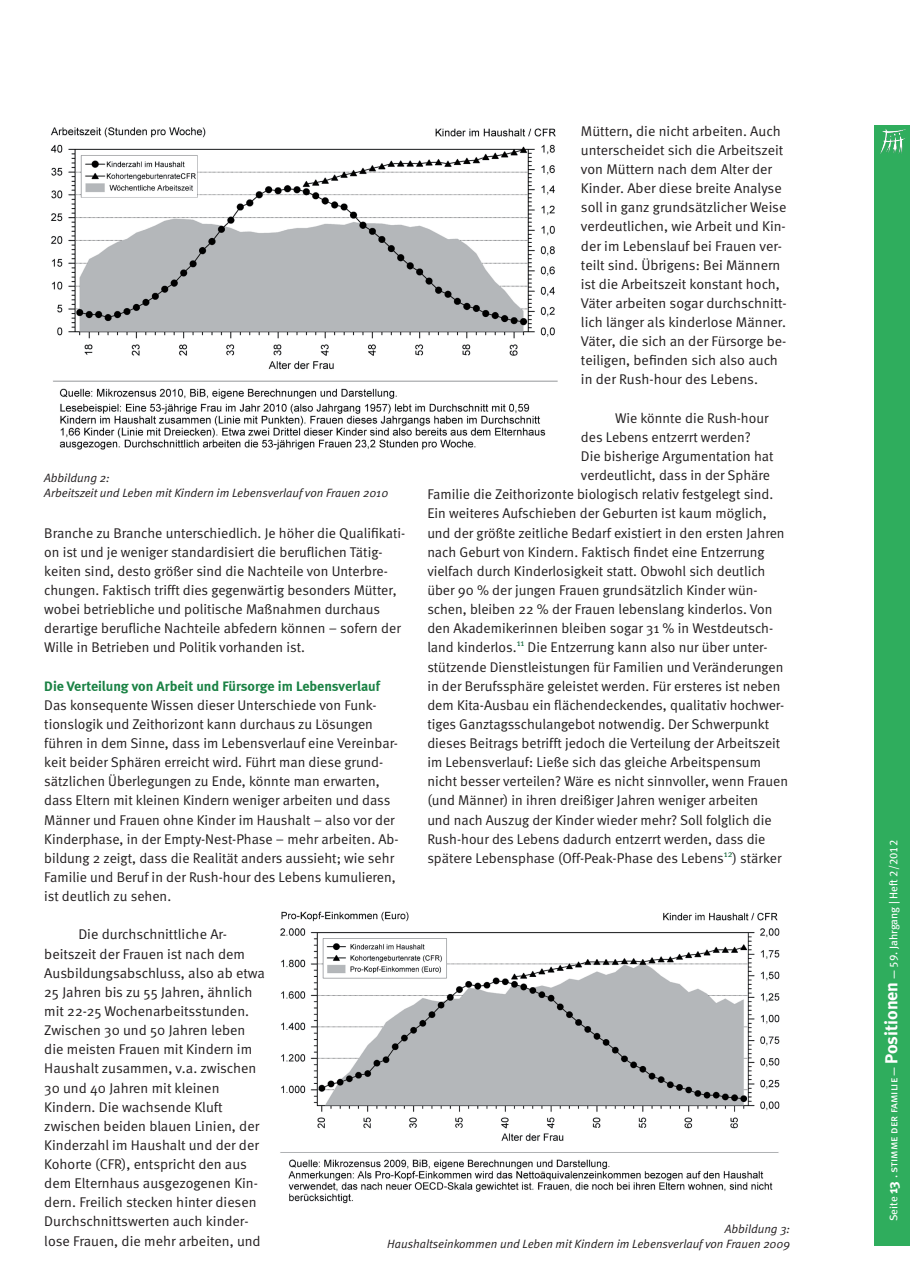
<style>
.page{position:relative;width:910px;height:1275px;background:#fff}
.page>*{position:absolute;margin:0;border:0;box-sizing:border-box;transform-origin:0 0}
.t1{font:14.1px/19.2px "Meta Normal";color:#231f20}
.t2{font:italic 12px/15px "Meta Normal";color:#231f20}
.t3{font:11.25px "Meta Book LF";color:#fff}
.s1{font-family:"Meta Bold LF";color:#1b8245}
.s2{font-family:"Meta";font-weight:700;font-size:14.1px}
.s3{font-family:"Meta Book Caps"}
.s4{font-family:"Meta";font-weight:700;font-size:18px}
</style>
<div class="page">
<img style="left:50px;top:127px;width:508px;height:323px">
<img style="left:280px;top:911px;width:500px;height:293px">
<div style="left:873px;top:125px;width:36px;height:1120px;background:#2fad5d"></div>
<img style="left:880px;top:131px;width:5px;height:22px">
<p class="t1" style="left:580px;top:121px;width:207px">Müttern, die nicht arbeiten. Auch unterscheidet sich die Arbeitszeit von Müttern nach dem Alter der Kinder. Aber diese breite Analyse soll in ganz grundsätzlicher Weise verdeutlichen, wie Arbeit und Kin&shy;der im Lebenslauf bei Frauen ver&shy;teilt sind. Übrigens: Bei Männern ist die Arbeitszeit konstant hoch, Väter arbeiten sogar durchschnitt&shy;lich länger als kinderlose Männer.<br>Väter, die sich an der Fürsorge be&shy;teiligen, befinden sich also auch in der Rush-hour des Lebens.</p>
<p class="t1" style="left:614px;top:408px;width:155px">Wie könnte die Rush-hour</p>
<p class="t1" style="left:580px;top:427px;width:171px">des Lebens entzerrt werden?</p>
<p class="t1" style="left:580px;top:446px;width:194px">Die bisherige Argumentation hat</p>
<p class="t1" style="left:580px;top:465px;width:191px">verdeutlicht, dass in der Sphäre</p>
<p class="t1" style="left:427px;top:485px;width:347px">Familie die Zeithorizonte biologisch relativ festgelegt sind.</p>
<p class="t1" style="left:427px;top:504px;width:341px">Ein weiteres Aufschieben der Geburten ist kaum möglich,</p>
<p class="t1" style="left:427px;top:523px;width:358px">und der größte zeitliche Bedarf existiert in den ersten Jahren</p>
<p class="t1" style="left:427px;top:542px;width:338px">nach Geburt von Kindern. Faktisch findet eine Entzerrung</p>
<p class="t1" style="left:427px;top:561px;width:339px">vielfach durch Kinderlosigkeit statt. Obwohl sich deutlich</p>
<p class="t1" style="left:427px;top:580px;width:331px">über 90 % der jungen Frauen grundsätzlich Kinder wün-</p>
<p class="t1" style="left:427px;top:599px;width:346px">schen, bleiben 22 % der Frauen lebenslang kinderlos. Von</p>
<p class="t1" style="left:427px;top:618px;width:347px">den Akademikerinnen bleiben sogar 31 % in Westdeutsch-</p>
<p class="t1" style="left:427px;top:638px;width:342px">land kinderlos.<sup>11</sup> Die Entzerrung kann also nur über unter-</p>
<p class="t1" style="left:427px;top:657px;width:357px">stützende Dienstleistungen für Familien und Veränderungen</p>
<p class="t1" style="left:427px;top:676px;width:354px">in der Berufssphäre geleistet werden. Für ersteres ist neben</p>
<p class="t1" style="left:427px;top:695px;width:358px">dem Kita-Ausbau ein flächendeckendes, qualitativ hochwer-</p>
<p class="t1" style="left:427px;top:714px;width:343px">tiges Ganztagsschulangebot notwendig. Der Schwerpunkt</p>
<p class="t1" style="left:427px;top:733px;width:354px">dieses Beitrags betrifft jedoch die Verteilung der Arbeitszeit</p>
<p class="t1" style="left:427px;top:752px;width:335px">im Lebensverlauf: Ließe sich das gleiche Arbeitspensum</p>
<p class="t1" style="left:427px;top:772px;width:362px">nicht besser verteilen? Wäre es nicht sinnvoller, wenn Frauen</p>
<p class="t1" style="left:427px;top:791px;width:332px">(und Männer) in ihren dreißiger Jahren weniger arbeiten</p>
<p class="t1" style="left:427px;top:810px;width:345px">und nach Auszug der Kinder wieder mehr? Soll folglich die</p>
<p class="t1" style="left:427px;top:829px;width:339px">Rush-hour des Lebens dadurch entzerrt werden, dass die</p>
<p class="t1" style="left:427px;top:848px;width:355px">spätere Lebensphase (Off-Peak-Phase des Lebens<sup>12</sup>) stärker</p>
<p class="t2" style="left:44px;top:470px;width:345px">Abbildung 2:<br>Arbeitszeit und Leben mit Kindern im Lebensverlauf von Frauen 2010</p>
<p class="t1" style="left:44px;top:523px;width:362px">Branche zu Branche unterschiedlich. Je höher die Qualifikati&shy;on ist und je weniger standardisiert die beruflichen Tätig&shy;keiten sind, desto größer sind die Nachteile von Unterbre&shy;chungen. Faktisch trifft dies gegenwärtig besonders Mütter, wobei betriebliche und politische Maßnahmen durchaus derartige berufliche Nachteile abfedern können – sofern der Wille in Betrieben und Politik vorhanden ist.</p>
<p class="t1" style="left:44px;top:676px;width:355px"><span class="s1">Die Verteilung von Arbeit und Fürsorge im Lebensverlauf </span>Das konsequente Wissen dieser Unterschiede von Funk&shy;tionslogik und Zeithorizont kann durchaus zu Lösungen führen in dem Sinne, dass im Lebensverlauf eine Vereinbar&shy;keit beider Sphären erreicht wird. Führt man diese grund&shy;sätzlichen Überlegungen zu Ende, könnte man erwarten, dass Eltern mit kleinen Kindern weniger arbeiten und dass Männer und Frauen ohne Kinder im Haushalt – also vor der Kinderphase, in der Empty-Nest-Phase – mehr arbeiten. Ab&shy;bildung 2 zeigt, dass die Realität anders aussieht; wie sehr Familie und Beruf in der Rush-hour des Lebens kumulieren, ist deutlich zu sehen.</p>
<p class="t1" style="left:44px;top:925px;width:222px;text-indent:34px">Die durchschnittliche Ar&shy;beitszeit der Frauen ist nach dem Ausbildungsabschluss, also ab etwa 25 Jahren bis zu 55 Jahren, ähnlich mit 22-25 Wochenarbeitsstunden.<br>Zwischen 30 und 50 Jahren leben die meisten Frauen mit Kindern im Haushalt zusammen, v.a. zwischen 30 und 40 Jahren mit kleinen Kindern. Die wachsende Kluft zwischen beiden blauen Linien, der Kinderzahl im Haushalt und der der Kohorte (CFR), entspricht den aus dem Elternhaus ausgezogenen Kin&shy;dern. Freilich stecken hinter diesen Durchschnittswerten auch kinder&shy;lose Frauen, die mehr arbeiten, und</p>
<p class="t2" style="left:387px;top:1221px;width:404px;text-align:right">Abbildung 3:<br>Haushaltseinkommen und Leben mit Kindern im Lebensverlauf von Frauen 2009</p>
<p class="t3" style="left:886px;top:1221px;width:382px;rotate:-90deg">Seite <span class="s2">13</span> . <span class="s3">stimme der familie</span> — <span class="s4">Positionen</span> — 59. Jahrgang | Heft 2/2012</p>
</div>
